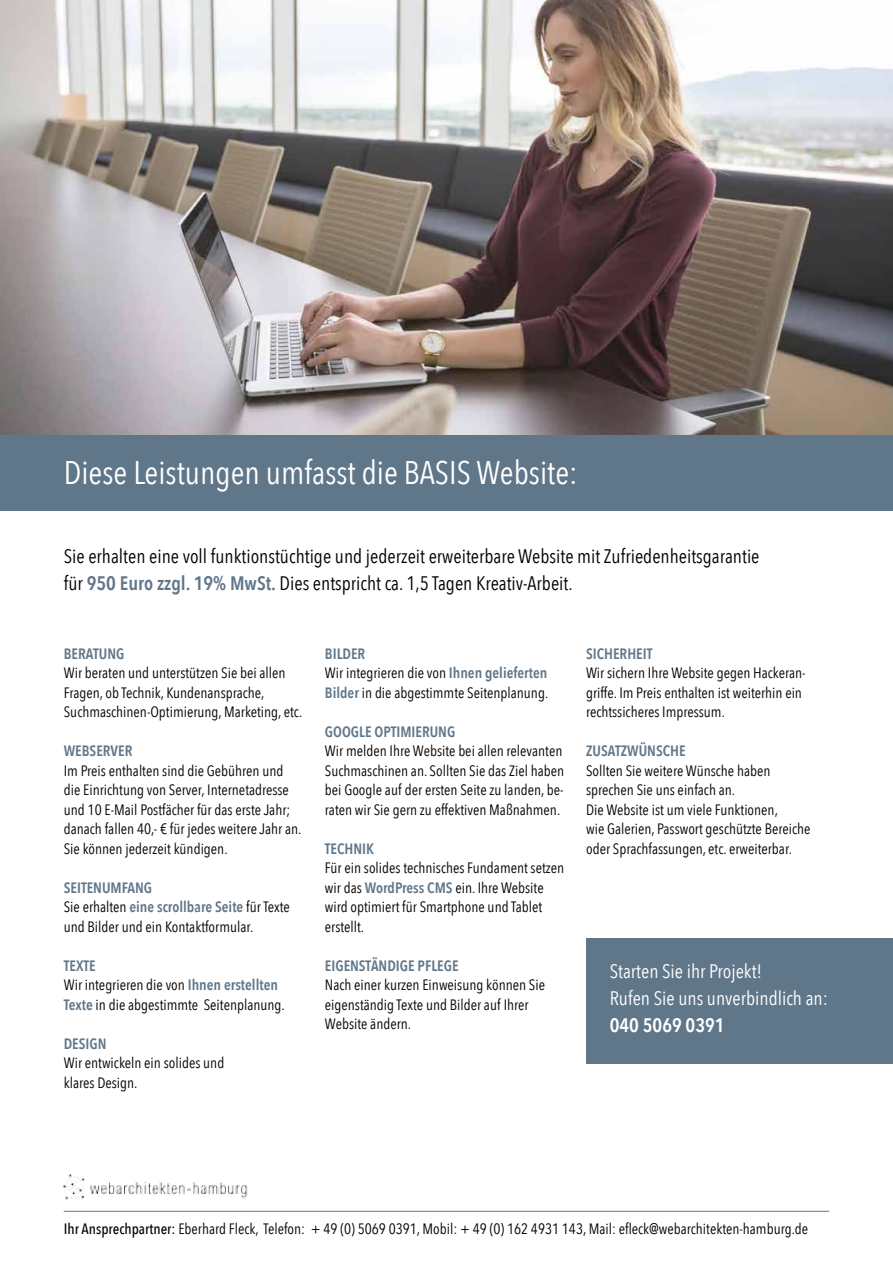
<style>
.page{position:relative;width:893px;height:1263px;background:#fff}
.page>*{position:absolute;margin:0;border:0;box-sizing:border-box;transform-origin:0 0}
.t1{font:32.7px "Avenir Next Condensed";color:#fff}
.t2{font:19.5px/27px "Avenir Next Condensed";color:#000}
.t3{font:19.5px/27px "Avenir Next Condensed";color:#fff}
.t4{font:600 19.5px "Avenir Next Condensed";color:#fff}
.t5{font:15px/19.5px "Avenir Next Condensed";color:#000}
.t6{font:600 15px "Avenir Next Condensed";color:#607689}
.s1{font-weight:600;color:#607689}
.s2{font-weight:500}
</style>
<div class="page">
<div style="left:0;top:434px;width:893px;height:77px;background:#607689"></div>
<img style="left:0;top:0;width:893px;height:434px">
<hr style="left:64px;top:1211px;width:765px;height:1px;background:#607689">
<img style="left:63px;top:1174px;width:185px;height:26px">
<div style="left:587px;top:938px;width:306px;height:125px;background:#607689"></div>
<h1 class="t1" style="left:64px;top:445px;width:515px">Diese Leistungen umfasst die Basis Website:</h1>
<h2 class="t2" style="left:64px;top:542px;width:697px">Sie erhalten eine voll funktionstüchtige und jederzeit erweiterbare Website mit Zufriedenheitsgarantie für <span class="s1">950 EURO ZZGL. 19% MWST.</span> Dies entspricht ca. 1,5 Tagen Kreativ-Arbeit.</h2>
<p class="t6" style="left:64px;top:640px;width:62px">BERATUNG</p>
<p class="t5" style="left:64px;top:662px;width:240px">Wir beraten und unterstützen Sie bei allen<br>Fragen, ob Technik, Kundenansprache,<br>Suchmaschinen-Optimierung, Marketing, etc.</p>
<p class="t6" style="left:64px;top:738px;width:20px">WEBSE</p>
<p class="t6" style="left:103px;top:738px;width:31px">RVER</p>
<p class="t5" style="left:64px;top:760px;width:239px">I m Preis enthalten sind die Gebühren und die Einrichtung von Server, I nternetadresse und 10 E-Mail Postfächer für das erste Jahr; danach fallen 40,- € für jedes weitere Jahr an.<br>Sie können jederzeit kündigen.</p>
<p class="t5" style="left:64px;top:877px;width:228px"><span class="s1">SEITENUMFANG<br></span>Sie erhalten <span class="s1">EINE SCROLLBARE SEITE</span> für Texte und Bilder und ein Kontaktformular.</p>
<p class="t5" style="left:64px;top:955px;width:223px"><span class="s1">TEXTE<br></span>Wir integrieren die von <span class="s1">IHNEN ERSTELLTEN<br>TEXTE</span> in die abgestimmte Seitenplanung.</p>
<p class="t6" style="left:64px;top:1030px;width:44px">DESIGN</p>
<p class="t5" style="left:64px;top:1052px;width:162px">Wir entwickeln ein solides und klares Design.</p>
<p class="t5" style="left:325px;top:643px;width:225px"><span class="s1">BILDER<br></span>Wir integrieren die von <span class="s1">IHNEN GELIEFERTEN<br>BILDER</span> in die abgestimmte Seitenplanung.</p>
<p class="t6" style="left:325px;top:718px;width:132px">GOOGLE OPTIMIERUNG</p>
<p class="t5" style="left:325px;top:740px;width:241px">Wir melden I hre Website bei allen relevanten Suchmaschinen an. Sollten Sie das Ziel haben bei Google auf der ersten Seite zu landen, be&shy;raten wir Sie gern zu effektiven Maßnahmen.</p>
<p class="t6" style="left:325px;top:835px;width:51px">TECHNIK</p>
<p class="t5" style="left:325px;top:857px;width:241px">Für ein solides technisches Fundament setzen wir das <span class="s1">WORDPRESS CMS</span> ein. I hre Website wird optimiert für Smartphone und Tablet erstellt.</p>
<p class="t6" style="left:325px;top:952px;width:133px">EIGENSTÄNDIGE PFLEGE</p>
<p class="t5" style="left:325px;top:974px;width:222px">Nach einer kurzen Einweisung können Sie eigenständig Texte und Bilder auf I hrer<br>Website ändern.</p>
<p class="t6" style="left:586px;top:640px;width:68px">SICHERHEIT</p>
<p class="t5" style="left:586px;top:662px;width:221px">Wir sichern I hre Website gegen Hackeran&shy;griffe. I m Preis enthalten ist weiterhin ein rechtssicheres I mpressum.</p>
<p class="t6" style="left:586px;top:738px;width:100px">ZUSATZWÜNSCHE</p>
<p class="t5" style="left:586px;top:760px;width:226px">Sollten Sie weitere Wünsche haben sprechen Sie uns einfach an.<br>Die Website ist um viele Funktionen,<br>wie Galerien, Passwort geschützte Bereiche oder Sprachfassungen, etc. erweiterbar.</p>
<h2 class="t3" style="left:610px;top:957px;width:219px">Starten Sie ihr Projekt!<br>Rufen Sie uns unverbindlich an:</h2>
<h2 class="t4" style="left:610px;top:1009px;width:116px">040 5069 0391</h2>
<p class="t5" style="left:64px;top:1218px;width:746px"><span class="s2">Ihr Ansprechpartner:</span> Eberhard Fleck, Telefon: + 49 (0) 5069 0391, Mobil: + 49 (0) 162 4931 143, Mail: efleck@webarchitekten-hamburg.de</p>
</div>
